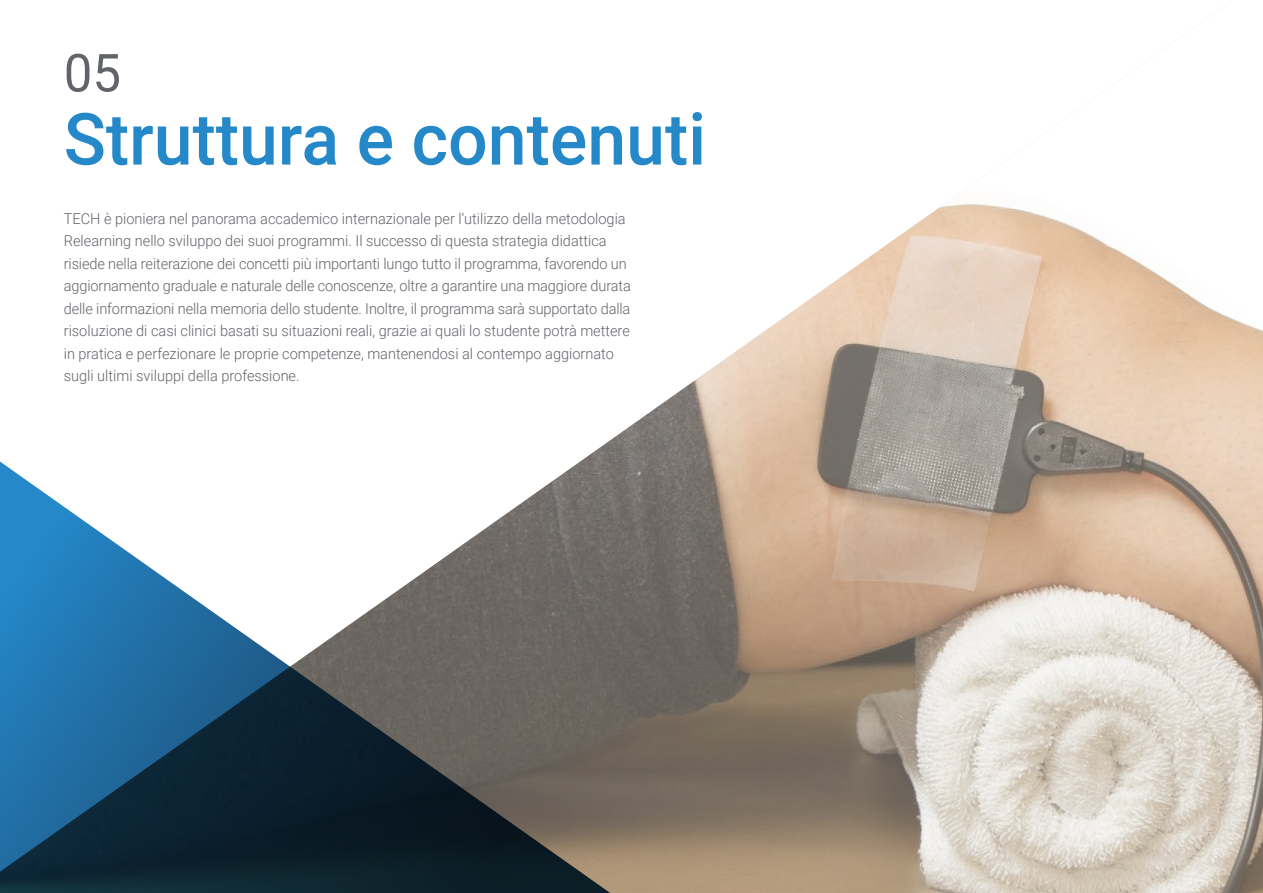
<style>
.page{position:relative;width:1263px;height:893px;background:#fff}
.page>*{position:absolute;margin:0;border:0;box-sizing:border-box;transform-origin:0 0}
.t1{font:500 72px "Roboto";color:#2488c9}
.t2{font:52.5px "Roboto";color:#61646a}
.t3{font:300 15px/22.5px "Roboto";color:#61646a}
</style>
<div class="page">
<img style="left:602px;top:203px;width:661px;height:690px">
<svg style="left:0;top:446px;width:640px;height:447px"></svg>
<h2 class="t2" style="left:64px;top:36px;width:59px">05</h2>
<h1 class="t1" style="left:64px;top:89px;width:644px">Struttura e contenuti</h1>
<p class="t3" style="left:64px;top:207px;width:569px">TECH è pioniera nel panorama accademico internazionale per l'utilizzo della metodologia Relearning nello sviluppo dei suoi programmi. Il successo di questa strategia didattica risiede nella reiterazione dei concetti più importanti lungo tutto il programma, favorendo un aggiornamento graduale e naturale delle conoscenze, oltre a garantire una maggiore durata delle informazioni nella memoria dello studente. Inoltre, il programma sarà supportato dalla risoluzione di casi clinici basati su situazioni reali, grazie ai quali lo studente potrà mettere in pratica e perfezionare le proprie competenze, mantenendosi al contempo aggiornato sugli ultimi sviluppi della professione.</p>
</div>
